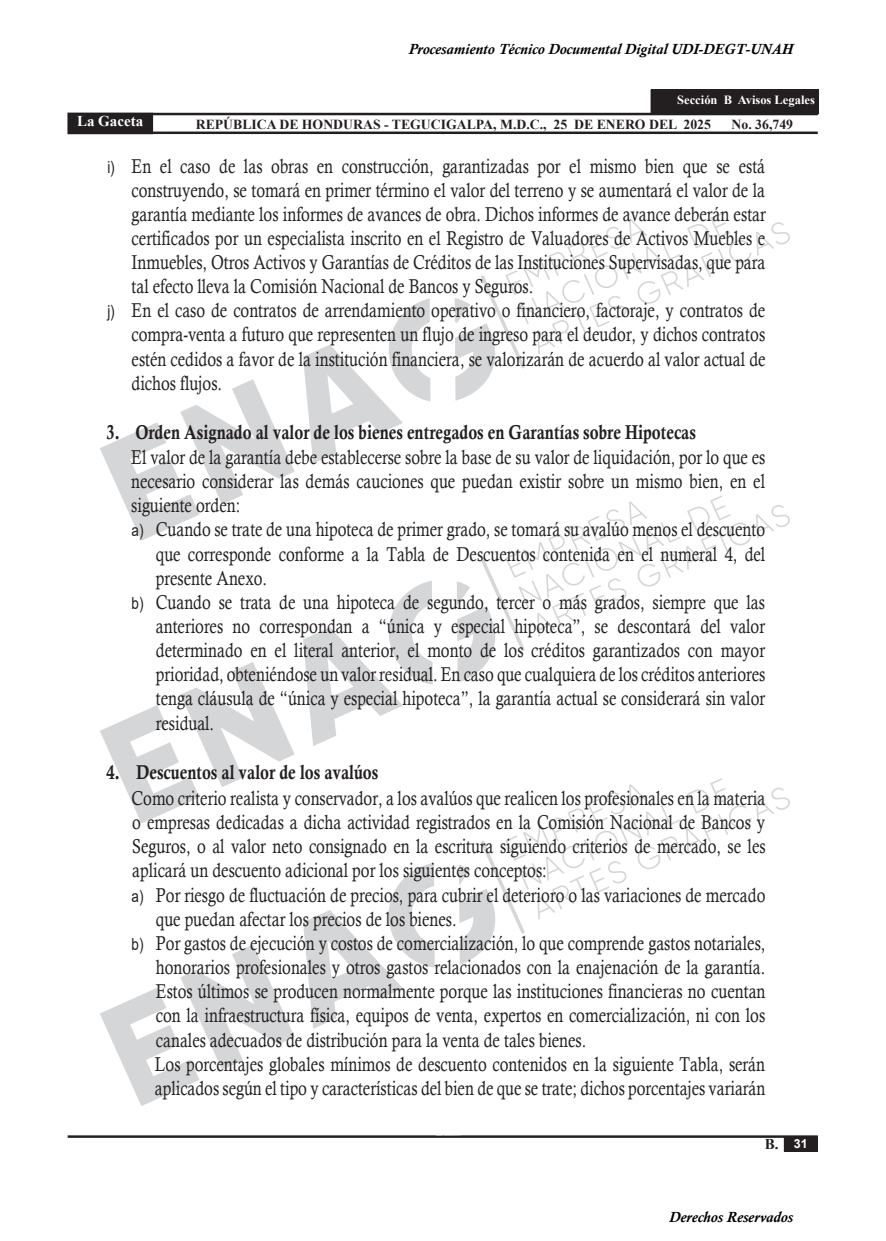
<style>
.page{position:relative;width:886px;height:1241px;background:#fff}
.page>*{position:absolute;margin:0;border:0;box-sizing:border-box;transform-origin:0 0}
.t1{font:20px "Calisto";color:#231f20;scale:.81 1}
.t2{font:20px "Calis MT Bol";color:#231f20;scale:.81 1}
.t3{font:italic 700 15px "Calisto";color:#000}
.t4{font:700 15px "Times New Roman";color:#fff}
.t5{font:700 15px "Times New Roman";color:#231f20}
.t6{font:700 13.75px "Times New Roman";color:#231f20}
.t7{font:700 12.5px "Times New Roman";color:#fff}
.t8{font:700 12.5px "Arial";color:#fff}
.s1{font-family:"Arial";font-size:16.62px}
</style>
<div class="page">
<div style="left:784px;top:1136px;width:33px;height:15px;background:#231f20"></div>
<div style="left:68px;top:113px;width:85px;height:21px;background:#231f20"></div>
<hr style="left:153px;top:131px;width:665px;height:3px;background:#231f20">
<hr style="left:153px;top:113px;width:665px;height:2px;background:#231f20">
<hr style="left:68px;top:1135px;width:750px;height:2px;background:#231f20">
<div style="left:651px;top:90px;width:167px;height:24px;background:#231f20"></div>
<svg style="left:416px;top:112px;width:58px;height:1026px"></svg>
<img style="left:100px;top:154px;width:690px;height:970px">
<img style="left:100px;top:154px;width:118px;height:55px">
<img style="left:635px;top:154px;width:155px;height:77px">
<p class="t3" style="left:409px;top:40px;width:386px">Procesamiento Técnico Documental Digital UDI-DEGT-UNAH</p>
<p class="t7" style="left:677px;top:91px;width:139px">Sección B Avisos Legales</p>
<p class="t6" style="left:196px;top:114px;width:517px">REPÚBLICA DE HONDURAS - TEGUCIGALPA, M.D.C., 25 DE ENERO DEL 2025</p>
<p class="t6" style="left:732px;top:114px;width:63px">No. 36,749</p>
<p class="t1" style="left:107px;top:154px;width:813px"><span class="s1">i)</span> En el caso de las obras en construcción, garantizadas por el mismo bien que se está</p>
<p class="t1" style="left:132px;top:178px;width:784px">construyendo, se tomará en primer término el valor del terreno y se aumentará el valor de la</p>
<p class="t1" style="left:132px;top:202px;width:784px">garantía mediante los informes de avances de obra. Dichos informes de avance deberán estar</p>
<p class="t1" style="left:132px;top:226px;width:784px">certificados por un especialista inscrito en el Registro de Valuadores de Activos Muebles e</p>
<p class="t1" style="left:132px;top:250px;width:784px">Inmuebles, Otros Activos y Garantías de Créditos de las Instituciones Supervisadas, que para</p>
<p class="t1" style="left:132px;top:274px;width:497px">tal efecto lleva la Comisión Nacional de Bancos y Seguros.</p>
<p class="t1" style="left:107px;top:299px;width:813px"><span class="s1">j)</span> En el caso de contratos de arrendamiento operativo o financiero, factoraje, y contratos de</p>
<p class="t1" style="left:132px;top:323px;width:784px">compra-venta a futuro que representen un flujo de ingreso para el deudor, y dichos contratos</p>
<p class="t1" style="left:132px;top:347px;width:784px">estén cedidos a favor de la institución financiera, se valorizarán de acuerdo al valor actual de</p>
<p class="t1" style="left:132px;top:371px;width:113px">dichos flujos.</p>
<p class="t2" style="left:106px;top:421px;width:729px">3. Orden Asignado al valor de los bienes entregados en Garantías sobre Hipotecas</p>
<p class="t1" style="left:131px;top:445px;width:784px">El valor de la garantía debe establecerse sobre la base de su valor de liquidación, por lo que es</p>
<p class="t1" style="left:131px;top:469px;width:784px">necesario considerar las demás cauciones que puedan existir sobre un mismo bien, en el</p>
<p class="t1" style="left:131px;top:494px;width:136px">siguiente orden:</p>
<p class="t1" style="left:132px;top:518px;width:784px"><span class="s1">a)</span> Cuando se trate de una hipoteca de primer grado, se tomará su avalúo menos el descuento</p>
<p class="t1" style="left:156px;top:542px;width:754px">que corresponde conforme a la Tabla de Descuentos contenida en el numeral 4, del</p>
<p class="t1" style="left:156px;top:566px;width:139px">presente Anexo.</p>
<p class="t1" style="left:132px;top:590px;width:783px"><span class="s1">b)</span> Cuando se trata de una hipoteca de segundo, tercer o más grados, siempre que las</p>
<p class="t1" style="left:156px;top:614px;width:753px">anteriores no correspondan a “única y especial hipoteca”, se descontará del valor</p>
<p class="t1" style="left:156px;top:638px;width:753px">determinado en el literal anterior, el monto de los créditos garantizados con mayor</p>
<p class="t1" style="left:156px;top:662px;width:754px">prioridad, obteniéndose un valor residual. En caso que cualquiera de los créditos anteriores</p>
<p class="t1" style="left:156px;top:687px;width:754px">tenga cláusula de “única y especial hipoteca”, la garantía actual se considerará sin valor</p>
<p class="t1" style="left:156px;top:711px;width:73px">residual.</p>
<p class="t2" style="left:106px;top:761px;width:337px">4. Descuentos al valor de los avalúos</p>
<p class="t1" style="left:132px;top:786px;width:784px">Como criterio realista y conservador, a los avalúos que realicen los profesionales en la materia</p>
<p class="t1" style="left:132px;top:810px;width:783px">o empresas dedicadas a dicha actividad registrados en la Comisión Nacional de Bancos y</p>
<p class="t1" style="left:132px;top:834px;width:783px">Seguros, o al valor neto consignado en la escritura siguiendo criterios de mercado, se les</p>
<p class="t1" style="left:132px;top:858px;width:513px">aplicará un descuento adicional por los siguientes conceptos:</p>
<p class="t1" style="left:132px;top:883px;width:784px"><span class="s1">a)</span> Por riesgo de fluctuación de precios, para cubrir el deterioro o las variaciones de mercado</p>
<p class="t1" style="left:156px;top:907px;width:373px">que puedan afectar los precios de los bienes.</p>
<p class="t1" style="left:132px;top:931px;width:784px"><span class="s1">b)</span> Por gastos de ejecución y costos de comercialización, lo que comprende gastos notariales,</p>
<p class="t1" style="left:156px;top:955px;width:754px">honorarios profesionales y otros gastos relacionados con la enajenación de la garantía.</p>
<p class="t1" style="left:156px;top:979px;width:754px">Estos últimos se producen normalmente porque las instituciones financieras no cuentan</p>
<p class="t1" style="left:156px;top:1003px;width:754px">con la infraestructura física, equipos de venta, expertos en comercialización, ni con los</p>
<p class="t1" style="left:156px;top:1027px;width:533px">canales adecuados de distribución para la venta de tales bienes.</p>
<p class="t1" style="left:155px;top:1052px;width:755px">Los porcentajes globales mínimos de descuento contenidos en la siguiente Tabla, serán</p>
<p class="t1" style="left:155px;top:1076px;width:755px">aplicados según el tipo y características del bien de que se trate; dichos porcentajes variarán</p>
<p class="t4" style="left:77px;top:110px;width:68px">La Gaceta</p>
<p class="t5" style="left:765px;top:1133px;width:15px">B.</p>
<p class="t8" style="left:794px;top:1134px;width:15px">31</p>
<p class="t3" style="left:669px;top:1207px;width:125px">Derechos Reservados</p>
</div>
